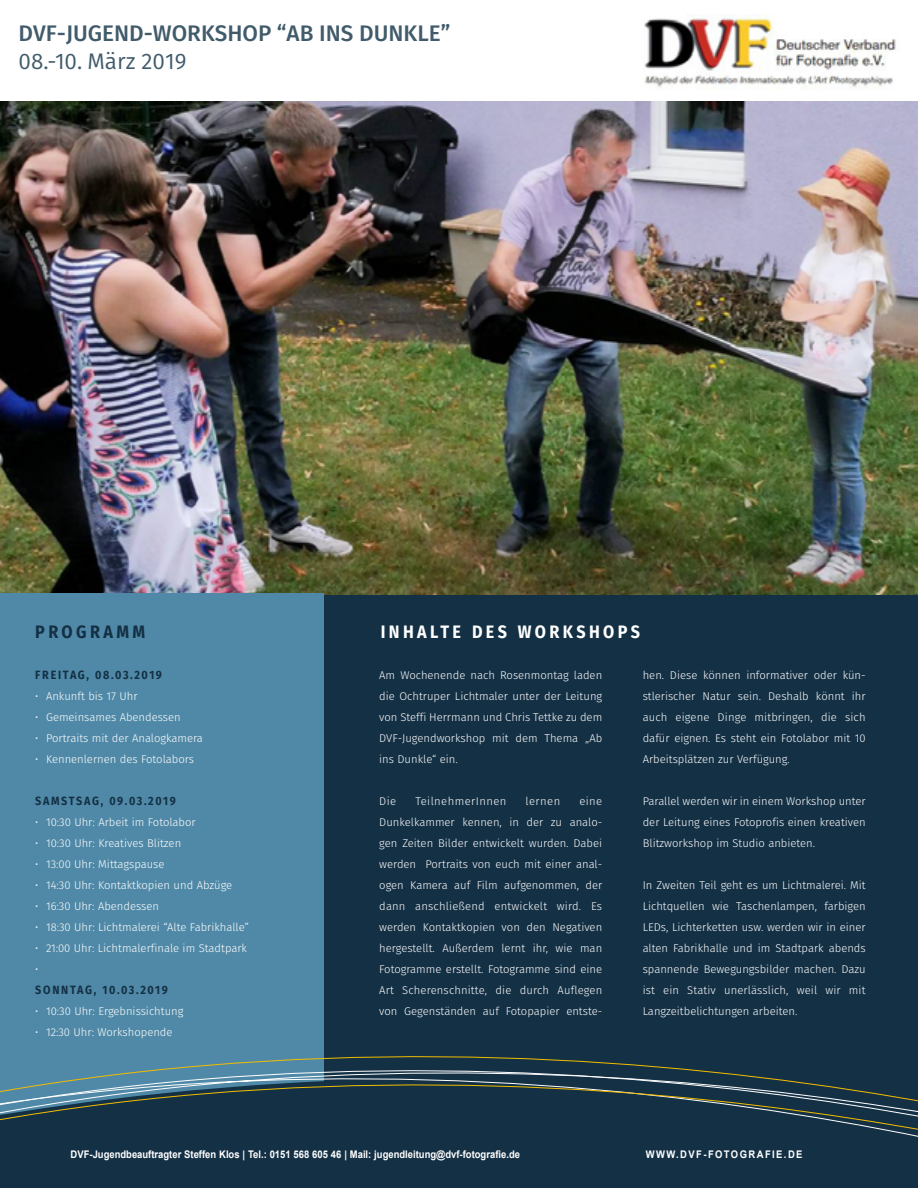
<style>
.page{position:relative;width:918px;height:1188px;background:#fff}
.page>*{position:absolute;margin:0;border:0;box-sizing:border-box;transform-origin:0 0}
.t1{font:500 22.5px "Fira Sans";color:#415b6b}
.t2{font:22.5px "Fira Sans";color:#415b6b}
.t3{font:700 18px "Fira Sans";letter-spacing:.21em;color:#fff;scale:.9 1}
.t4{font:700 18px "Fira Sans";letter-spacing:.21em;color:#143045;scale:.9 1}
.t5{font:700 12px "Fira Sans";letter-spacing:.15em;color:#143045;scale:.9 1}
.t6{font:300 11.25px/21px "Fira Sans";color:#fff;text-align:justify}
.t7{font:300 11.25px "Fira Sans";letter-spacing:.04em;color:#fff}
.t8{font:700 10.5px "Arial";color:#fff;scale:.9 1}
.t9{font:700 10.5px "Arial";letter-spacing:.15em;color:#fff;scale:.9 1}
</style>
<div class="page">
<div style="left:305px;top:593px;width:613px;height:534px;background:#143045"></div>
<img style="left:0;top:101px;width:918px;height:493px">
<div style="left:0;top:594px;width:324px;height:594px;background:#5089a7"></div>
<div style="left:0;top:1138px;width:918px;height:50px;background:#143045"></div>
<svg style="left:0;top:1056px;width:918px;height:82px"></svg>
<img style="left:644px;top:14px;width:252px;height:76px">
<h1 class="t1" style="left:19px;top:15px;width:433px">DVF-JUGEND-WORKSHOP “AB INS DUNKLE”</h1>
<h1 class="t2" style="left:19px;top:44px;width:169px">08.-10. März 2019</h1>
<h2 class="t4" style="left:35px;top:617px;width:124px">PROGRAMM</h2>
<p class="t5" style="left:35px;top:664px;width:142px">FREITAG, 08.03.2019</p>
<p class="t6" style="left:35px;top:685px;width:104px">• Ankunft bis 17 Uhr</p>
<p class="t6" style="left:35px;top:706px;width:147px">• Gemeinsames Abendessen</p>
<p class="t6" style="left:35px;top:727px;width:169px">• Portraits mit der Analogkamera</p>
<p class="t6" style="left:35px;top:748px;width:160px">• Kennenlernen des Fotolabors</p>
<p class="t5" style="left:35px;top:790px;width:158px">SAMSTSAG, 09.03.2019</p>
<p class="t6" style="left:35px;top:811px;width:162px">• 10:30 Uhr: Arbeit im Fotolabor</p>
<p class="t6" style="left:35px;top:832px;width:147px">• 10:30 Uhr: Kreatives Blitzen</p>
<p class="t6" style="left:35px;top:853px;width:131px">• 13:00 Uhr: Mittagspause</p>
<p class="t6" style="left:35px;top:874px;width:198px">• 14:30 Uhr: Kontaktkopien und Abzüge</p>
<p class="t6" style="left:35px;top:895px;width:125px">• 16:30 Uhr: Abendessen</p>
<p class="t6" style="left:35px;top:916px;width:215px">• 18:30 Uhr: Lichtmalerei “Alte Fabrikhalle”</p>
<p class="t6" style="left:35px;top:937px;width:213px">• 21:00 Uhr: Lichtmalerfinale im Stadtpark •</p>
<p class="t5" style="left:35px;top:979px;width:149px">SONNTAG, 10.03.2019</p>
<p class="t6" style="left:35px;top:1000px;width:150px">• 10:30 Uhr: Ergebnissichtung</p>
<p class="t6" style="left:35px;top:1021px;width:139px">• 12:30 Uhr: Workshopende</p>
<h2 class="t3" style="left:381px;top:617px;width:289px">INHALTE DES WORKSHOPS</h2>
<p class="t6" style="left:379px;top:665px;width:225px">Am Wochenende nach Rosenmontag laden die Ochtruper Lichtmaler unter der Leitung von Steffi Herrmann und Chris Tettke zu dem DVF-Jugendworkshop mit dem Thema „Ab ins Dunkle“ ein.</p>
<p class="t6" style="left:379px;top:791px;width:19px">Die</p>
<p class="t7" style="left:415px;top:793px;width:93px">TeilnehmerInnen</p>
<p class="t6" style="left:526px;top:791px;width:36px">lernen</p>
<p class="t6" style="left:379px;top:791px;width:225px;text-indent:200px">eine Dunkelkammer kennen, in der zu analo&shy;gen Zeiten Bilder entwickelt wurden. Dabei werden Portraits von euch mit einer anal&shy;ogen Kamera auf Film aufgenommen, der dann anschließend entwickelt wird. Es werden Kontaktkopien von den Negativen hergestellt. Außerdem lernt ihr, wie man Fotogramme erstellt. Fotogramme sind eine Art Scherenschnitte, die durch Auflegen von Gegenständen auf Fotopapier entste-</p>
<p class="t6" style="left:643px;top:665px;width:224px">hen. Diese können informativer oder kün&shy;stlerischer Natur sein. Deshalb könnt ihr auch eigene Dinge mitbringen, die sich dafür eignen. Es steht ein Fotolabor mit 10<br>Arbeitsplätzen zur Verfügung.</p>
<p class="t6" style="left:643px;top:791px;width:225px">Parallel werden wir in einem Workshop unter der Leitung eines Fotoprofis einen kreativen Blitzworkshop im Studio anbieten.</p>
<p class="t6" style="left:643px;top:875px;width:225px">In Zweiten Teil geht es um Lichtmalerei. Mit Lichtquellen wie Taschenlampen, farbigen LEDs, Lichterketten usw. werden wir in einer alten Fabrikhalle und im Stadtpark abends spannende Bewegungsbilder machen. Dazu ist ein Stativ unerlässlich, weil wir mit Langzeitbelichtungen arbeiten.</p>
<p class="t8" style="left:71px;top:1147px;width:501px">DVF-Jugendbeauftragter Steffen Klos | Tel.: 0151 568 605 46 | Mail: jugendleitung@dvf-fotografie.de</p>
<p class="t9" style="left:646px;top:1147px;width:176px">WWW.DVF-FOTOGRAFIE.DE</p>
</div>
